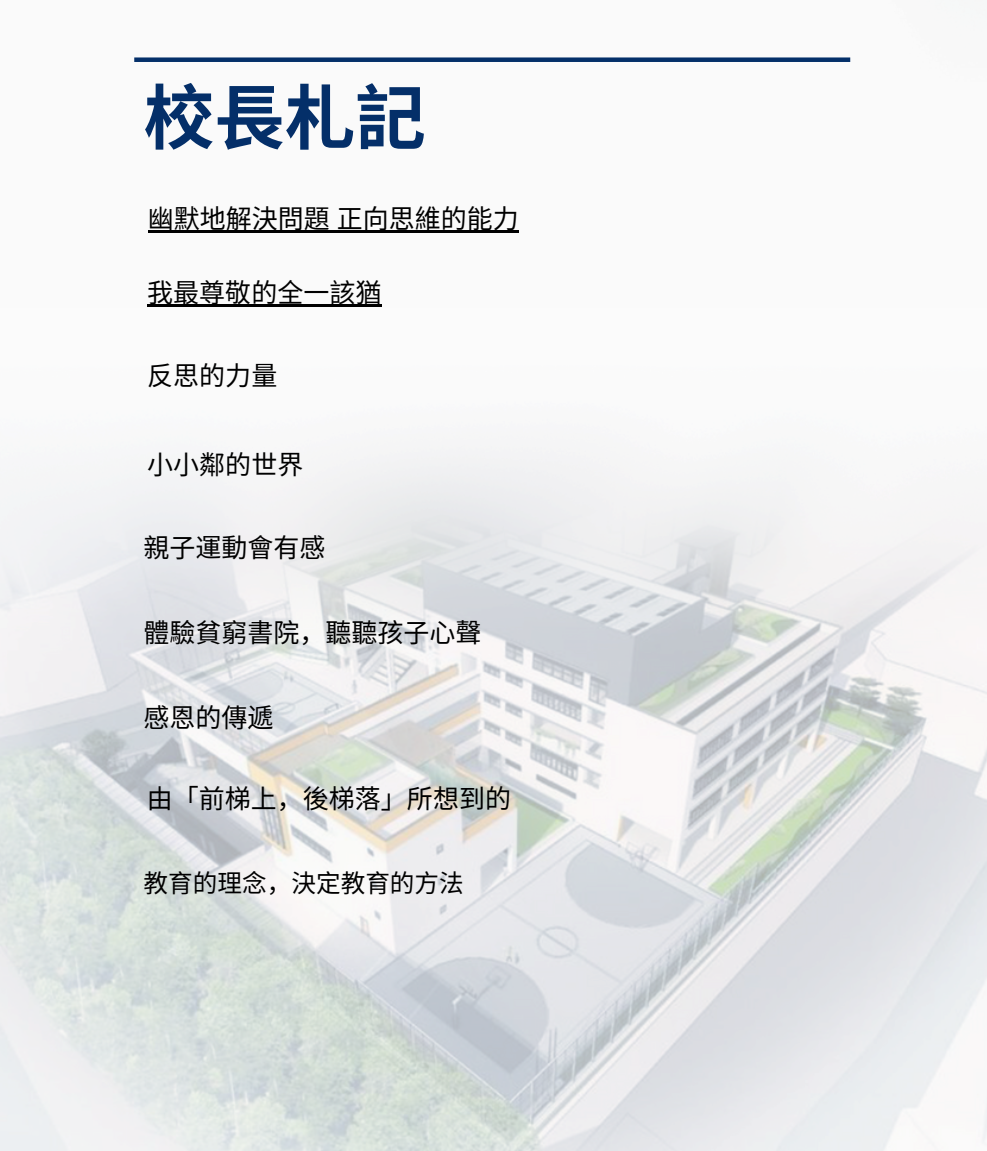
<style>
.page{position:relative;width:987px;height:1151px;background:#fff}
.page>*{position:absolute;margin:0;border:0;box-sizing:border-box;transform-origin:0 0}
.t1{font:700 70.6px "Noto Sans CJ Ksc";color:#042f69}
.t2{font:26px "Noto Sans CJ Ksc";color:#000}
.t3{font:24.6px "Noto Sans CJ Ksc";color:#000}
</style>
<div class="page">
<div style="left:0;top:0;width:986px;height:1150px;background:#fafafa"></div>
<img style="left:0;top:471px;width:986px;height:679px">
<div style="left:134px;top:57px;width:716px;height:5px;background:#042f69"></div>
<hr style="left:148px;top:230px;width:371px;height:2px;background:#000">
<hr style="left:147px;top:304px;width:234px;height:2px;background:#000">
<img style="left:785px;top:57px;width:66px;height:5px">
<p class="t1" style="left:143px;top:61px;width:284px">校長札記</p>
<p class="t2" style="left:148px;top:198px;width:368px">幽默地解決問題正向思維的能力</p>
<p class="t2" style="left:147px;top:272px;width:235px">我最尊敬的全一該猶</p>
<h1 class="t2" style="left:147px;top:355px;width:131px">反思的力量</h1>
<p class="t2" style="left:147px;top:444px;width:157px">小小鄰的世界</p>
<p class="t2" style="left:143px;top:526px;width:183px">親子運動會有感</p>
<p class="t2" style="left:143px;top:611px;width:339px">體驗貧窮書院，聽聽孩子心聲</p>
<p class="t2" style="left:143px;top:696px;width:131px">感恩的傳遞</p>
<p class="t2" style="left:147px;top:777px;width:365px">由「前梯上，後梯落」所想到的</p>
<p class="t3" style="left:143px;top:863px;width:322px">教育的理念，決定教育的方法</p>
</div>
